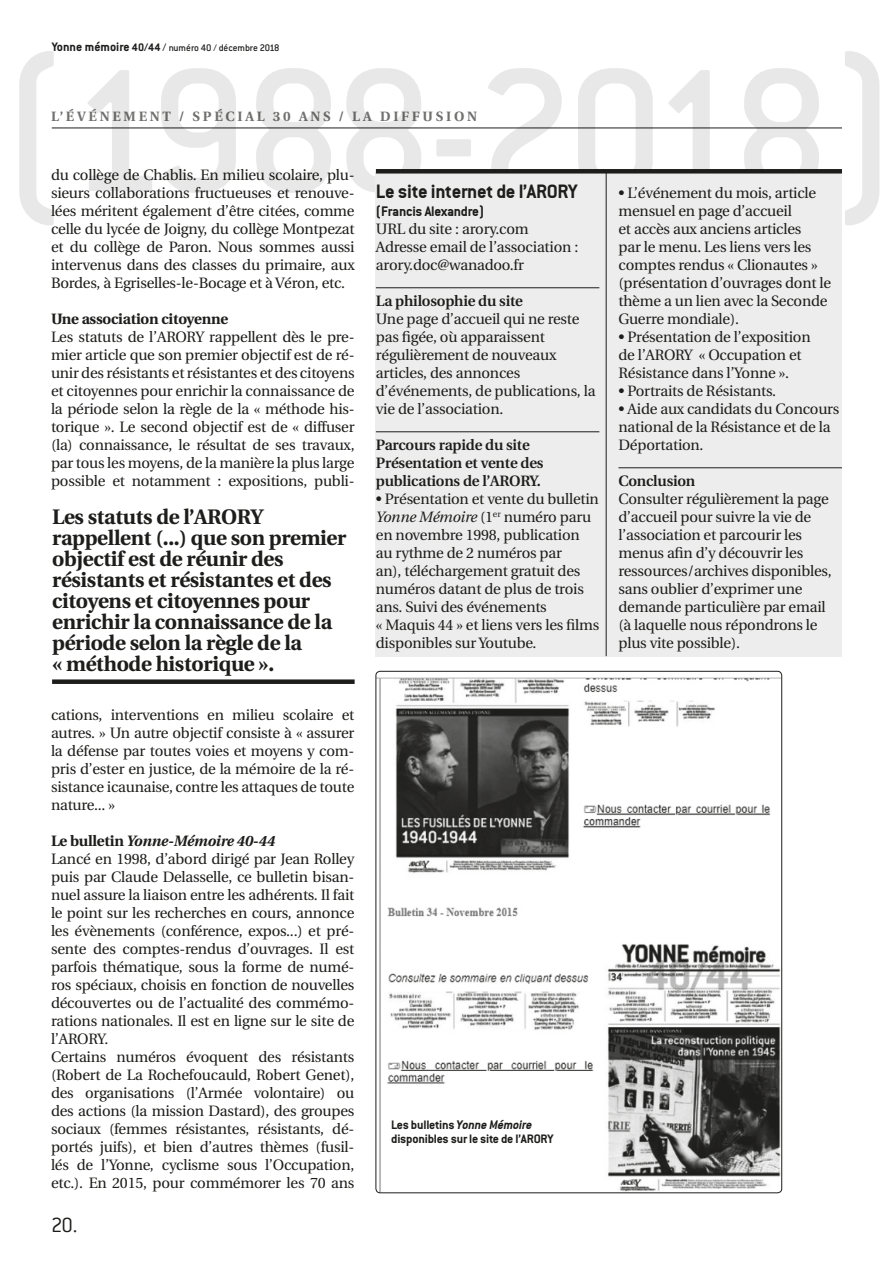
<style>
.page{position:relative;width:893px;height:1263px;background:#fff}
.page>*{position:absolute;margin:0;border:0;box-sizing:border-box;transform-origin:0 0}
.t1{font:300 22.5px "Conduit ITC";color:#1d1d1b}
.t2{font:700 21px/21px "Utopia";letter-spacing:-.015em;color:#1d1d1b}
.t3{font:21px "Conduit ITCTT Bold";letter-spacing:-.015em;color:#1d1d1b}
.t4{font:15px/18px "Utopia";letter-spacing:-.015em;color:#1d1d1b}
.t5{font:600 15px/18px "Utopia";letter-spacing:-.015em;color:#1d1d1b}
.t6{font:700 15px "Utopia";letter-spacing:-.015em;color:#1d1d1b}
.t7{font:15px "Conduit ITCTT Bold";letter-spacing:-.015em;color:#1d1d1b}
.t8{font:700 13.5px/13.5px "Conduit ITC";letter-spacing:-.015em;color:#1d1d1b}
.t9{font:700 13.5px "Utopia";letter-spacing:.2em;color:#70706f}
.t10{font:500 10.5px "Conduit ITC";letter-spacing:-.01em;color:#1d1d1b}
.s1{font-weight:700;font-size:13.5px}
.s2{font-weight:700;font-size:12px}
.s3{font-size:12px}
.s4{font-weight:700}
.s5{font-weight:700;font-style:italic}
.s6{font-style:italic}
.s7{font-family:"Conduit ITCTT Bold";font-weight:400;font-style:italic}
</style>
<div class="page">
<svg style="left:19px;top:51px;width:860px;height:174px"></svg>
<div style="left:376px;top:173px;width:466px;height:484px;background:#ededed"></div>
<hr style="left:376px;top:287px;width:223px;height:1px;background:#1d1d1b">
<hr style="left:376px;top:431px;width:223px;height:1px;background:#1d1d1b">
<hr style="left:618px;top:467px;width:224px;height:1px;background:#1d1d1b">
<div style="left:376px;top:169px;width:466px;height:5px;background:#1d1d1b"></div>
<hr style="left:606px;top:172px;width:1px;height:484px;background:#1d1d1b">
<img style="left:376px;top:671px;width:406px;height:522px">
<div style="left:52px;top:679px;width:303px;height:5px;background:#1d1d1b"></div>
<p class="t10" style="left:52px;top:42px;width:229px"><span class="s1">Yonne mémoire</span> <span class="s2">40/44</span> <span class="s3">/</span> numéro 40 / décembre 2018</p>
<p class="t9" style="left:51px;top:108px;width:428px">L’ÉVÉNEMENT / SPÉCIAL 30 ANS / LA DIFFUSION</p>
<p class="t4" style="left:51px;top:166px;width:305px;text-align:justify">du collège de Chablis. En milieu scolaire, plu&shy;sieurs collaborations fructueuses et renouve&shy;lées méritent également d’être citées, comme celle du lycée de Joigny, du collège Montpezat et du collège de Paron. Nous sommes aussi intervenus dans des classes du primaire, aux Bordes, à Egriselles-le-Bocage et à Véron, etc.</p>
<p class="t6" style="left:51px;top:310px;width:179px">Une association citoyenne</p>
<p class="t4" style="left:51px;top:328px;width:305px;text-align:justify">Les statuts de l’ARORY rappellent dès le pre&shy;mier article que son premier objectif est de ré&shy;unir des résistants et résistantes et des citoyens et citoyennes pour enrichir la connaissance de la période selon la règle de la « méthode his&shy;torique ». Le second objectif est de « diffuser (la) connaissance, le résultat de ses travaux, par tous les moyens, de la manière la plus large possible et notamment : expositions, publi-</p>
<h2 class="t2" style="left:52px;top:506px;width:296px">Les statuts de l’ARORY rappellent (...) que son premier objectif est de réunir des résistants et résistantes et des citoyens et citoyennes pour enrichir la connaissance de la période selon la règle de la<br>« méthode historique ».</h2>
<p class="t4" style="left:51px;top:706px;width:305px;text-align:justify">cations, interventions en milieu scolaire et autres. » Un autre objectif consiste à « assurer la défense par toutes voies et moyens y com&shy;pris d’ester en justice, de la mémoire de la ré&shy;sistance icaunaise, contre les attaques de toute nature... »</p>
<p class="t4" style="left:51px;top:832px;width:305px"><span class="s4">Le bulletin</span> <span class="s5">Yonne-Mémoire 40-44<br></span>Lancé en 1998, d’abord dirigé par Jean Rolley puis par Claude Delasselle, ce bulletin bisan&shy;nuel assure la liaison entre les adhérents. Il fait le point sur les recherches en cours, annonce les évènements (conférence, expos...) et pré&shy;sente des comptes-rendus d’ouvrages. Il est parfois thématique, sous la forme de numé&shy;ros spéciaux, choisis en fonction de nouvelles découvertes ou de l’actualité des commémo&shy;rations nationales. Il est en ligne sur le site de l’ARORY.<br>Certains numéros évoquent des résistants (Robert de La Rochefoucauld, Robert Genet), des organisations (l’Armée volontaire) ou des actions (la mission Dastard), des groupes sociaux (femmes résistantes, résistants, dé&shy;portés juifs), et bien d’autres thèmes (fusil&shy;lés de l’Yonne, cyclisme sous l’Occupation, etc.). En 2015, pour commémorer les 70 ans</p>
<h1 class="t1" style="left:51px;top:1213px;width:28px">20.</h1>
<h2 class="t3" style="left:376px;top:179px;width:203px">Le site internet de l’ARORY</h2>
<p class="t7" style="left:376px;top:203px;width:110px">(Francis Alexandre)</p>
<p class="t4" style="left:376px;top:220px;width:204px">URL du site : arory.com<br>Adresse email de l’association : arory.doc@wanadoo.fr</p>
<p class="t5" style="left:376px;top:292px;width:148px">La philosophie du site</p>
<p class="t4" style="left:376px;top:310px;width:221px">Une page d’accueil qui ne reste pas figée, où apparaissent régulièrement de nouveaux articles, des annonces d’événements, de publications, la vie de l’association.</p>
<p class="t5" style="left:376px;top:436px;width:169px">Parcours rapide du site<br>Présentation et vente des publications de l’ARORY.</p>
<p class="t4" style="left:376px;top:490px;width:225px">• Présentation et vente du bulletin<br><span class="s6">Yonne Mémoire</span> (1<sup>er</sup> numéro paru en novembre 1998, publication au rythme de 2 numéros par<br>an), téléchargement gratuit des numéros datant de plus de trois ans. Suivi des événements<br>« Maquis 44 » et liens vers les films disponibles sur Youtube.</p>
<p class="t8" style="left:391px;top:1118px;width:164px">Les bulletins <span class="s7">Yonne Mémoire </span>disponibles sur le site de l’ARORY</p>
<p class="t4" style="left:618px;top:184px;width:214px">• L’événement du mois, article mensuel en page d’accueil<br>et accès aux anciens articles<br>par le menu. Les liens vers les comptes rendus « Clionautes » (présentation d’ouvrages dont le thème a un lien avec la Seconde<br>Guerre mondiale).</p>
<p class="t4" style="left:618px;top:328px;width:194px">• Présentation de l’exposition de l’ARORY « Occupation et<br>Résistance dans l’Yonne ».</p>
<p class="t4" style="left:618px;top:382px;width:159px">• Portraits de Résistants.</p>
<p class="t4" style="left:618px;top:400px;width:222px">• Aide aux candidats du Concours national de la Résistance et de la<br>Déportation.</p>
<p class="t5" style="left:618px;top:472px;width:78px">Conclusion</p>
<p class="t4" style="left:618px;top:490px;width:215px">Consulter régulièrement la page d’accueil pour suivre la vie de l’association et parcourir les menus afin d’y découvrir les ressources/archives disponibles, sans oublier d’exprimer une demande particulière par email (à laquelle nous répondrons le plus vite possible).</p>
</div>
